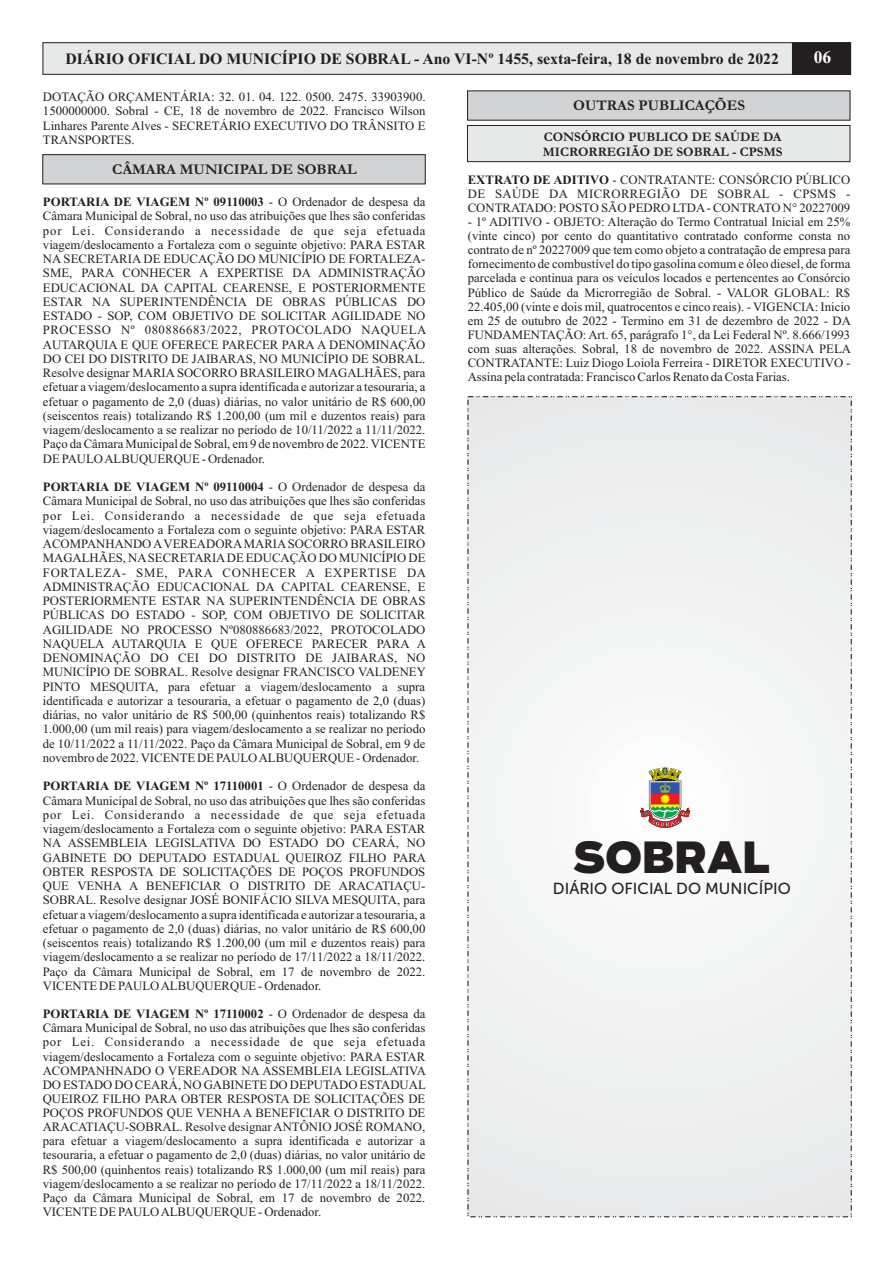
<style>
.page{position:relative;width:893px;height:1263px;background:#fff}
.page>*{position:absolute;margin:0;border:0;box-sizing:border-box;transform-origin:0 0}
.t1{font:900 42.6px "Boomer";color:#231f20}
.t2{font:700 17.55px "Times New Roman";color:#fff}
.t3{font:15.9px "Museo Sans 500";color:#231f20}
.t4{font:700 15.75px "Times New Roman";color:#231f20}
.t5{font:700 15px "Garamond";color:#231f20}
.t6{font:700 13.2px/14.9px "Garamond";color:#231f20}
.t7{font:12.75px/14.2px "Times New Roman";color:#231f20;text-align:justify}
.s1{font-weight:700}
</style>
<div class="page">
<svg style="left:42px;top:42px;width:809px;height:33px"></svg>
<hr style="left:792px;top:42px;width:1px;height:32px;background:#231f20">
<svg style="left:42px;top:154px;width:384px;height:30px"></svg>
<svg style="left:467px;top:91px;width:383px;height:71px"></svg>
<div style="left:468px;top:397px;width:383px;height:820px;background:#f1f1f2"></div>
<svg style="left:640px;top:767px;width:50px;height:61px"></svg>
<p class="t4" style="left:65px;top:54px;width:715px">DIÁRIO OFICIAL DO MUNICÍPIO DE SOBRAL - Ano VI-Nº 1455, sexta-feira, 18 de novembro de 2022</p>
<p class="t7" style="left:43px;top:91px;width:384px">DOTAÇÃO ORÇAMENTÁRIA: 32. 01. 04. 122. 0500. 2475. 33903900.<br>1500000000. Sobral - CE, 18 de novembro de 2022. Francisco Wilson Linhares Parente Alves - SECRETÁRIO EXECUTIVO DO TRÂNSITO E TRANSPORTES.</p>
<p class="t5" style="left:573px;top:100px;width:173px">OUTRAS PUBLICAÇÕES</p>
<p class="t6" style="left:543px;top:131px;width:241px">CONSÓRCIO PUBLICO DE SAÚDE DA<br>MICRORREGIÃO DE SOBRAL - CPSMS</p>
<h2 class="t2" style="left:814px;top:51px;width:19px">06</h2>
<p class="t5" style="left:112px;top:164px;width:246px">CÂMARA MUNICIPAL DE SOBRAL</p>
<p class="t7" style="left:43px;top:196px;width:385px"><span class="s1">PORTARIA DE VIAGEM Nº 09110003</span> - O Ordenador de despesa da Câmara Municipal de Sobral, no uso das atribuições que lhes são conferidas por Lei. Considerando a necessidade de que seja efetuada viagem/deslocamento a Fortaleza com o seguinte objetivo: PARA ESTAR NA SECRETARIA DE EDUCAÇÃO DO MUNICÍPIO DE FORTALEZA-SME, PARA CONHECER A EXPERTISE DA ADMINISTRAÇÃO EDUCACIONAL DA CAPITAL CEARENSE, E POSTERIORMENTE ESTAR NA SUPERINTENDÊNCIA DE OBRAS PÚBLICAS DO ESTADO - SOP, COM OBJETIVO DE SOLICITAR AGILIDADE NO PROCESSO Nº 080886683/2022, PROTOCOLADO NAQUELA AUTARQUIA E QUE OFERECE PARECER PARA A DENOMINAÇÃO DO CEI DO DISTRITO DE JAIBARAS, NO MUNICÍPIO DE SOBRAL.<br>Resolve designar MARIA SOCORRO BRASILEIRO MAGALHÃES, para efetuar a viagem/deslocamento a supra identificada e autorizar a tesouraria, a efetuar o pagamento de 2,0 (duas) diárias, no valor unitário de R$ 600,00 (seiscentos reais) totalizando R$ 1.200,00 (um mil e duzentos reais) para viagem/deslocamento a se realizar no período de 10/11/2022 a 11/11/2022.<br>Paço da Câmara Municipal de Sobral, em 9 de novembro de 2022. VICENTE DE PAULO ALBUQUERQUE - Ordenador.</p>
<p class="t7" style="left:43px;top:481px;width:385px"><span class="s1">PORTARIA DE VIAGEM Nº 09110004</span> - O Ordenador de despesa da Câmara Municipal de Sobral, no uso das atribuições que lhes são conferidas por Lei. Considerando a necessidade de que seja efetuada viagem/deslocamento a Fortaleza com o seguinte objetivo: PARA ESTAR ACOMPANHANDO AVEREADORAMARIASOCORRO BRASILEIRO MAGALHÃES, NASECRETARIADE EDUCAÇÃO DO MUNICÍPIO DE FORTALEZA- SME, PARA CONHECER A EXPERTISE DA ADMINISTRAÇÃO EDUCACIONAL DA CAPITAL CEARENSE, E POSTERIORMENTE ESTAR NA SUPERINTENDÊNCIA DE OBRAS PÚBLICAS DO ESTADO - SOP, COM OBJETIVO DE SOLICITAR AGILIDADE NO PROCESSO Nº080886683/2022, PROTOCOLADO NAQUELA AUTARQUIA E QUE OFERECE PARECER PARA A DENOMINAÇÃO DO CEI DO DISTRITO DE JAIBARAS, NO MUNICÍPIO DE SOBRAL. Resolve designar FRANCISCO VALDENEY PINTO MESQUITA, para efetuar a viagem/deslocamento a supra identificada e autorizar a tesouraria, a efetuar o pagamento de 2,0 (duas) diárias, no valor unitário de R$ 500,00 (quinhentos reais) totalizando R$ 1.000,00 (um mil reais) para viagem/deslocamento a se realizar no período de 10/11/2022 a 11/11/2022. Paço da Câmara Municipal de Sobral, em 9 de novembro de 2022. VICENTE DE PAULO ALBUQUERQUE - Ordenador.</p>
<p class="t7" style="left:43px;top:780px;width:385px"><span class="s1">PORTARIA DE VIAGEM Nº 17110001</span> - O Ordenador de despesa da Câmara Municipal de Sobral, no uso das atribuições que lhes são conferidas por Lei. Considerando a necessidade de que seja efetuada viagem/deslocamento a Fortaleza com o seguinte objetivo: PARA ESTAR NA ASSEMBLEIA LEGISLATIVA DO ESTADO DO CEARÁ, NO GABINETE DO DEPUTADO ESTADUAL QUEIROZ FILHO PARA OBTER RESPOSTA DE SOLICITAÇÕES DE POÇOS PROFUNDOS QUE VENHA A BENEFICIAR O DISTRITO DE ARACATIAÇU-SOBRAL. Resolve designar JOSÉ BONIFÁCIO SILVA MESQUITA, para efetuar a viagem/deslocamento a supra identificada e autorizar a tesouraria, a efetuar o pagamento de 2,0 (duas) diárias, no valor unitário de R$ 600,00 (seiscentos reais) totalizando R$ 1.200,00 (um mil e duzentos reais) para viagem/deslocamento a se realizar no período de 17/11/2022 a 18/11/2022.<br>Paço da Câmara Municipal de Sobral, em 17 de novembro de 2022.<br>VICENTE DE PAULO ALBUQUERQUE - Ordenador.</p>
<p class="t7" style="left:43px;top:1008px;width:385px"><span class="s1">PORTARIA DE VIAGEM Nº 17110002</span> - O Ordenador de despesa da Câmara Municipal de Sobral, no uso das atribuições que lhes são conferidas por Lei. Considerando a necessidade de que seja efetuada viagem/deslocamento a Fortaleza com o seguinte objetivo: PARA ESTAR ACOMPANHNADO O VEREADOR NA ASSEMBLEIA LEGISLATIVA DO ESTADO DO CEARÁ, NO GABINETE DO DEPUTADO ESTADUAL QUEIROZ FILHO PARA OBTER RESPOSTA DE SOLICITAÇÕES DE POÇOS PROFUNDOS QUE VENHA A BENEFICIAR O DISTRITO DE ARACATIAÇU-SOBRAL. Resolve designar ANTÔNIO JOSÉ ROMANO, para efetuar a viagem/deslocamento a supra identificada e autorizar a tesouraria, a efetuar o pagamento de 2,0 (duas) diárias, no valor unitário de R$ 500,00 (quinhentos reais) totalizando R$ 1.000,00 (um mil reais) para viagem/deslocamento a se realizar no período de 17/11/2022 a 18/11/2022.<br>Paço da Câmara Municipal de Sobral, em 17 de novembro de 2022.<br>VICENTE DE PAULO ALBUQUERQUE - Ordenador.</p>
<p class="t7" style="left:468px;top:173px;width:384px"><span class="s1">EXTRATO DE ADITIVO</span> - CONTRATANTE: CONSÓRCIO PÚBLICO DE SAÚDE DA MICRORREGIÃO DE SOBRAL - CPSMS - CONTRATADO: POSTO SÃO PEDRO LTDA- CONTRATO N° 20227009</p>
<p class="t7" style="left:468px;top:216px;width:385px">- 1º ADITIVO - OBJETO: Alteração do Termo Contratual Inicial em 25% (vinte cinco) por cento do quantitativo contratado conforme consta no contrato de nº 20227009 que tem como objeto a contratação de empresa para fornecimento de combustível do tipo gasolina comum e óleo diesel, de forma parcelada e continua para os veículos locados e pertencentes ao Consórcio Público de Saúde da Microrregião de Sobral. - VALOR GLOBAL: R$ 22.405,00 (vinte e dois mil, quatrocentos e cinco reais). - VIGENCIA: Inicio em 25 de outubro de 2022 - Termino em 31 de dezembro de 2022 - DA FUNDAMENTAÇÃO: Art. 65, parágrafo 1°, da Lei Federal Nº. 8.666/1993 com suas alterações. Sobral, 18 de novembro de 2022. ASSINA PELA CONTRATANTE: Luiz Diogo Loiola Ferreira - DIRETOR EXECUTIVO - Assina pela contratada: Francisco Carlos Renato da Costa Farias.</p>
<h1 class="t1" style="left:573px;top:839px;width:198px">SOBRAL</h1>
<p class="t3" style="left:553px;top:882px;width:239px">DIÁRIO OFICIAL DO MUNICÍPIO</p>
</div>
